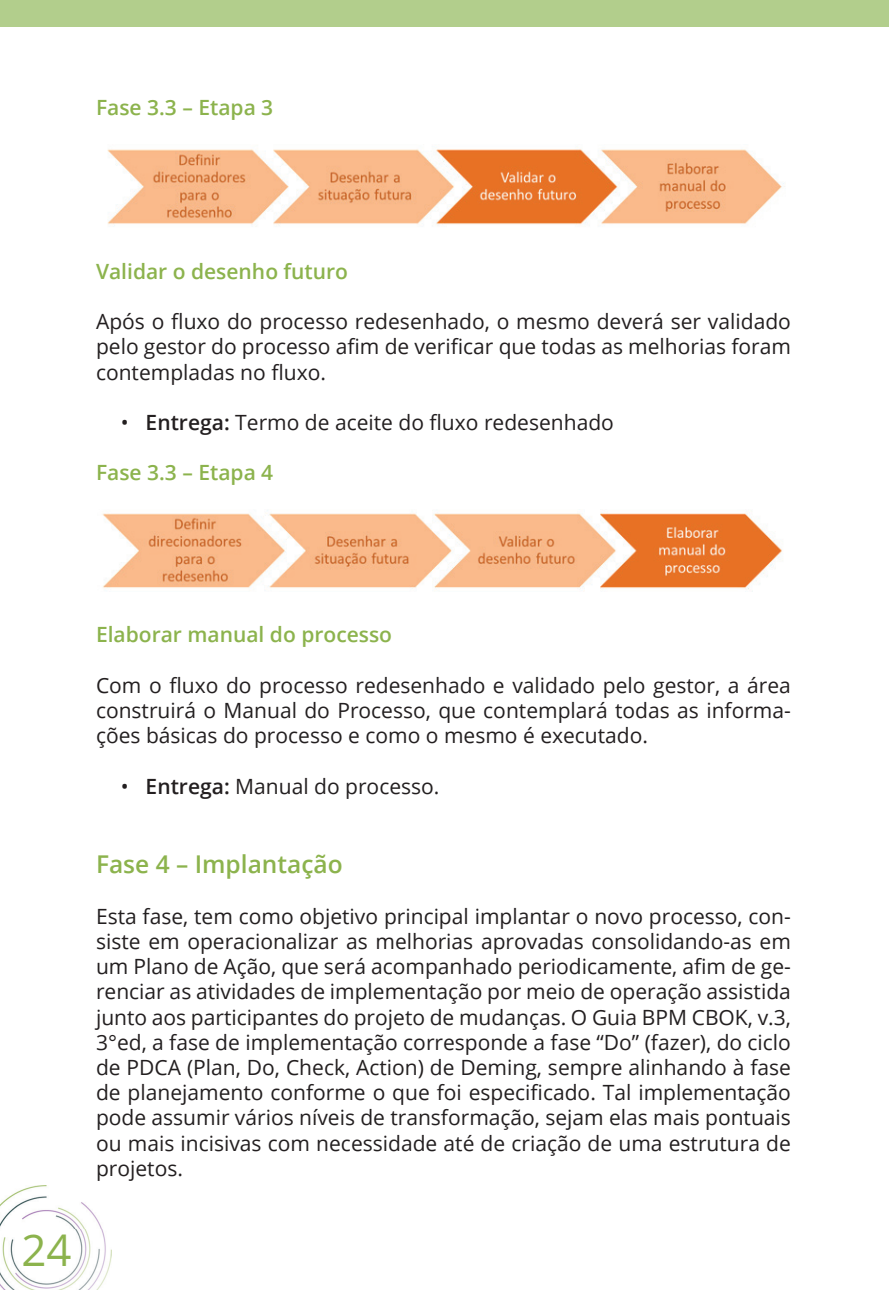
<style>
.page{position:relative;width:889px;height:1290px;background:#fff}
.page>*{position:absolute;margin:0;border:0;box-sizing:border-box;transform-origin:0 0}
.t1{font:43.75px "Open Sans";color:#8cb34d}
.t2{font:600 24.5px "Open Sans";color:#8cb34d}
.t3{font:21px/25.2px "Open Sans";color:#231f20;text-align:justify}
.t4{font:600 21px "Open Sans";color:#8cb34d}
.s1{font-weight:600}
</style>
<div class="page">
<div style="left:0;top:0;width:888px;height:27px;background:#b2ce8c"></div>
<img style="left:0;top:1186px;width:111px;height:104px">
<img style="left:107px;top:147px;width:678px;height:80px">
<img style="left:102px;top:510px;width:680px;height:82px">
<p class="t4" style="left:96px;top:93px;width:179px">Fase 3.3 – Etapa 3</p>
<p class="t4" style="left:96px;top:257px;width:253px">Validar o desenho futuro</p>
<p class="t3" style="left:96px;top:308px;width:696px">Após o fluxo do processo redesenhado, o mesmo deverá ser validado pelo gestor do processo afim de verificar que todas as melhorias foram contempladas no fluxo.</p>
<p class="t3" style="left:121px;top:409px;width:494px">• <span class="s1">Entrega:</span> Termo de aceite do fluxo redesenhado</p>
<p class="t4" style="left:96px;top:458px;width:179px">Fase 3.3 – Etapa 4</p>
<h1 class="t1" style="left:21px;top:1220px;width:52px">24</h1>
<p class="t4" style="left:96px;top:620px;width:297px">Elaborar manual do processo</p>
<p class="t3" style="left:96px;top:672px;width:696px">Com o fluxo do processo redesenhado e validado pelo gestor, a área construirá o Manual do Processo, que contemplará todas as informa&shy;ções básicas do processo e como o mesmo é executado.</p>
<p class="t3" style="left:121px;top:773px;width:320px">• <span class="s1">Entrega:</span> Manual do processo.</p>
<p class="t2" style="left:96px;top:848px;width:248px">Fase 4 – Implantação</p>
<p class="t3" style="left:96px;top:903px;width:696px">Esta fase, tem como objetivo principal implantar o novo processo, con&shy;siste em operacionalizar as melhorias aprovadas consolidando-as em um Plano de Ação, que será acompanhado periodicamente, afim de ge&shy;renciar as atividades de implementação por meio de operação assistida junto aos participantes do projeto de mudanças. O Guia BPM CBOK, v.3, 3°ed, a fase de implementação corresponde a fase “Do” (fazer), do ciclo de PDCA (Plan, Do, Check, Action) de Deming, sempre alinhando à fase de planejamento conforme o que foi especificado. Tal implementação pode assumir vários níveis de transformação, sejam elas mais pontuais ou mais incisivas com necessidade até de criação de uma estrutura de projetos.</p>
</div>
